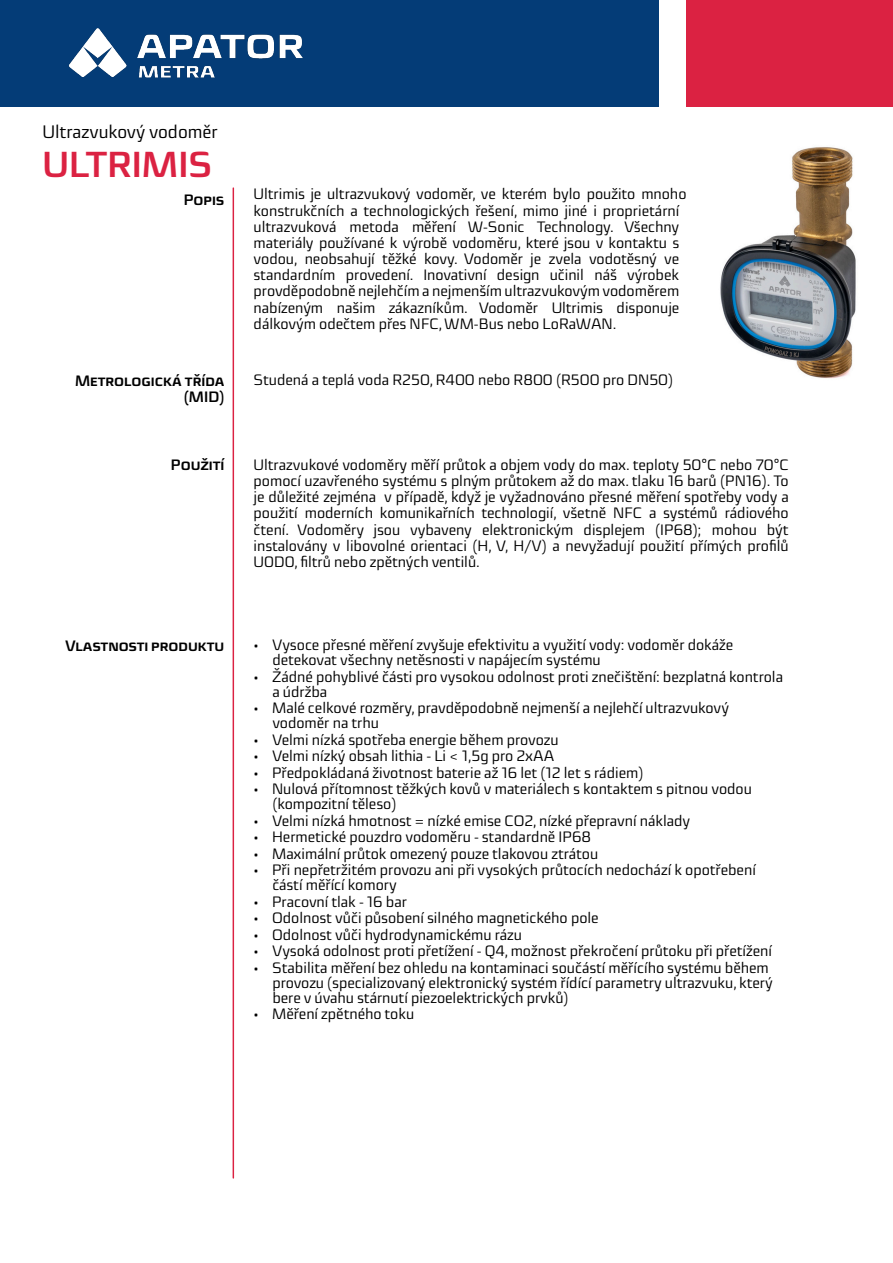
<style>
.page{position:relative;width:893px;height:1263px;background:#fff}
.page>*{position:absolute;margin:0;border:0;box-sizing:border-box;transform-origin:0 0}
.t1{font:700 36px "Sica";color:#db2242}
.t2{font:18px "Sica";color:#000}
.t3{font:15px "Sica";color:#000}
.t4{font:700 15px "Sica";letter-spacing:-.005em;color:#000}
</style>
<div class="page">
<div style="left:0;top:0;width:659px;height:106px;background:#043c77"></div>
<div style="left:687px;top:0;width:206px;height:106px;background:#db2242"></div>
<img style="left:68px;top:28px;width:235px;height:50px">
<hr style="left:233px;top:188px;width:1px;height:990px;background:#db2242">
<img style="left:720px;top:147px;width:136px;height:231px">
<p class="t2" style="left:43px;top:125px;width:177px">Ultrazvukový vodoměr</p>
<p class="t1" style="left:43px;top:150px;width:171px">ULTRIMIS</p>
<p class="t4" style="left:184px;top:194px;width:42px">Popis</p>
<p class="t4" style="left:75px;top:374px;width:151px">Metrologická třída</p>
<p class="t4" style="left:184px;top:391px;width:42px">(MID)</p>
<p class="t4" style="left:171px;top:458px;width:55px">Použití</p>
<p class="t4" style="left:65px;top:639px;width:161px">Vlastnosti produktu</p>
<p class="t3" style="left:254px;top:188px;width:537px">Ultrimis je ultrazvukový vodoměr, ve kterém bylo použito mnoho patentovaných</p>
<p class="t3" style="left:254px;top:204px;width:427px">konstrukčních a technologických řešení, mimo jiné i proprietární</p>
<p class="t3" style="left:254px;top:220px;width:427px">ultrazvuková metoda měření W-Sonic Technology. Všechny</p>
<p class="t3" style="left:254px;top:237px;width:427px">materiály používané k výrobě vodoměru, které jsou v kontaktu s</p>
<p class="t3" style="left:254px;top:253px;width:427px">vodou, neobsahují těžké kovy. Vodoměr je zvela vodotěsný ve</p>
<p class="t3" style="left:254px;top:269px;width:427px">standardním provedení. Inovativní design učinil náš výrobek</p>
<p class="t3" style="left:254px;top:285px;width:427px">provděpodobně nejlehčím a nejmenším ultrazvukovým vodoměrem</p>
<p class="t3" style="left:254px;top:301px;width:427px">nabízeným našim zákazníkům. Vodoměr Ultrimis disponuje</p>
<p class="t3" style="left:254px;top:318px;width:364px">dálkovým odečtem přes NFC, WM-Bus nebo LoRaWAN.</p>
<p class="t3" style="left:254px;top:374px;width:421px">Studená a teplá voda R250, R400 nebo R800 (R500 pro DN50)</p>
<p class="t3" style="left:254px;top:458px;width:537px">Ultrazvukové vodoměry měří průtok a objem vody do max. teploty 50°C nebo 70°C</p>
<p class="t3" style="left:254px;top:475px;width:537px">pomocí uzavřeného systému s plným průtokem až do max. tlaku 16 barů (PN16). To</p>
<p class="t3" style="left:254px;top:491px;width:537px">je důležité zejména v případě, když je vyžadnováno přesné měření spotřeby vody a</p>
<p class="t3" style="left:254px;top:507px;width:537px">použití moderních komunikařních technologií, všetně NFC a systémů rádiového</p>
<p class="t3" style="left:254px;top:523px;width:537px">čtení. Vodoměry jsou vybaveny elektronickým displejem (IP68); mohou být</p>
<p class="t3" style="left:254px;top:539px;width:537px">instalovány v libovolné orientaci (H, V, H/V) a nevyžadují použití přímých profilů</p>
<p class="t3" style="left:254px;top:556px;width:228px">U0D0, filtrů nebo zpětných ventilů.</p>
<p class="t3" style="left:254px;top:639px;width:481px">• Vysoce přesné měření zvyšuje efektivitu a využití vody: vodoměr dokáže</p>
<p class="t3" style="left:272px;top:654px;width:330px">detekovat všechny netěsnosti v napájecím systému</p>
<p class="t3" style="left:254px;top:670px;width:531px">• Žádné pohyblivé části pro vysokou odolnost proti znečištění: bezplatná kontrola</p>
<p class="t3" style="left:272px;top:686px;width:56px">a údržba</p>
<p class="t3" style="left:254px;top:702px;width:477px">• Malé celkové rozměry, pravděpodobně nejmenší a nejlehčí ultrazvukový</p>
<p class="t3" style="left:272px;top:717px;width:108px">vodoměr na trhu</p>
<p class="t3" style="left:254px;top:734px;width:306px">• Velmi nízká spotřeba energie během provozu</p>
<p class="t3" style="left:254px;top:750px;width:302px">• Velmi nízký obsah lithia - Li &lt; 1,5g pro 2xAA</p>
<p class="t3" style="left:254px;top:766px;width:391px">• Předpokládaná životnost baterie až 16 let (12 let s rádiem)</p>
<p class="t3" style="left:254px;top:783px;width:500px">• Nulová přítomnost těžkých kovů v materiálech s kontaktem s pitnou vodou</p>
<p class="t3" style="left:272px;top:798px;width:126px">(kompozitní těleso)</p>
<p class="t3" style="left:254px;top:814px;width:438px">• Velmi nízká hmotnost = nízké emise CO2, nízké přepravní náklady</p>
<p class="t3" style="left:254px;top:831px;width:339px">• Hermetické pouzdro vodoměru - standardně IP68</p>
<p class="t3" style="left:254px;top:848px;width:346px">• Maximální průtok omezený pouze tlakovou ztrátou</p>
<p class="t3" style="left:254px;top:864px;width:504px">• Při nepřetržitém provozu ani při vysokých průtocích nedochází k opotřebení</p>
<p class="t3" style="left:272px;top:879px;width:126px">částí měřící komory</p>
<p class="t3" style="left:254px;top:896px;width:155px">• Pracovní tlak - 16 bar</p>
<p class="t3" style="left:254px;top:912px;width:346px">• Odolnost vůči působení silného magnetického pole</p>
<p class="t3" style="left:254px;top:929px;width:270px">• Odolnost vůči hydrodynamickému rázu</p>
<p class="t3" style="left:254px;top:945px;width:520px">• Vysoká odolnost proti přetížení - Q4, možnost překročení průtoku při přetížení</p>
<p class="t3" style="left:254px;top:962px;width:517px">• Stabilita měření bez ohledu na kontaminaci součástí měřícího systému během</p>
<p class="t3" style="left:272px;top:977px;width:502px">provozu (specializovaný elektronický systém řídící parametry ultrazvuku, který</p>
<p class="t3" style="left:272px;top:992px;width:298px">bere v úvahu stárnutí piezoelektrických prvků)</p>
<p class="t3" style="left:254px;top:1008px;width:162px">• Měření zpětného toku</p>
</div>
